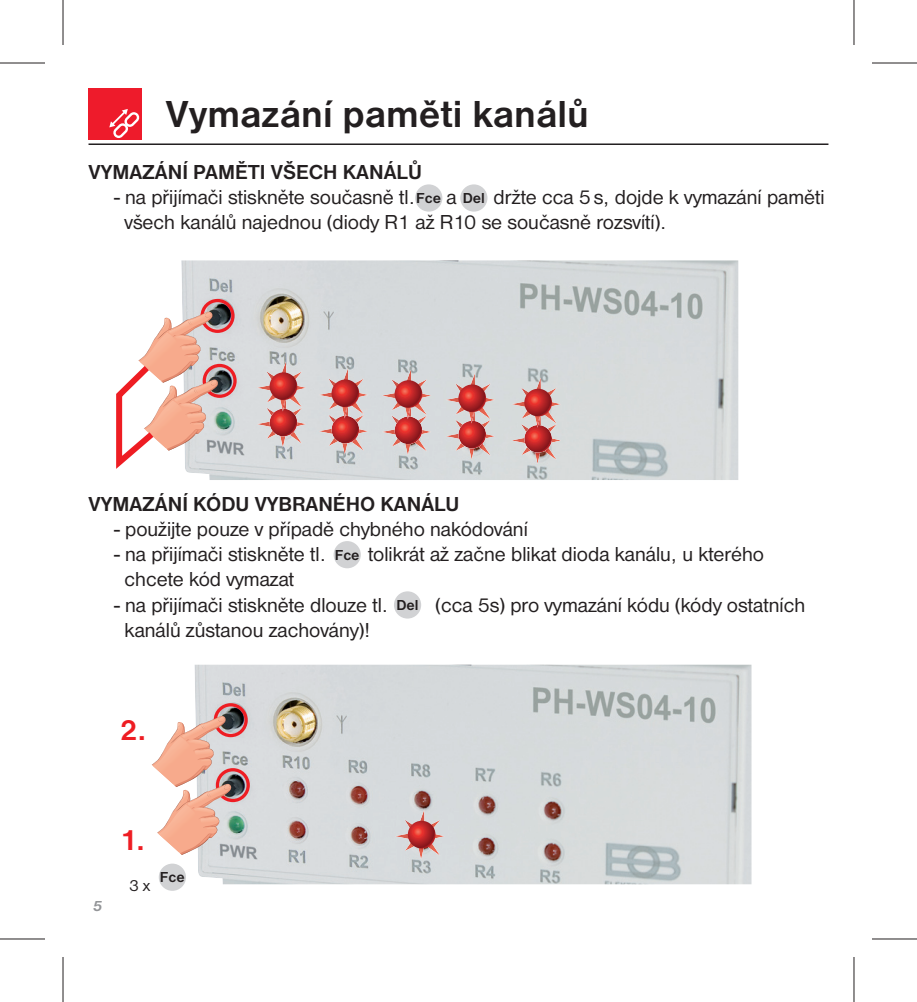
<style>
.page{position:relative;width:917px;height:1002px;background:#fff}
.page>*{position:absolute;margin:0;border:0;box-sizing:border-box;transform-origin:0 0}
.t1{font:700 39px "Nimbus Sans DOT";color:#231f20}
.t2{font:700 30px "Nimbus Sans DOT";color:#ee1d23}
.t3{font:21px/25.2px "Nimbus Sans DOT";color:#231f20}
.t4{font:700 21px "Nimbus Sans DOT";color:#231f20}
.t5{font:16.8px "Nimbus Sans DOT";color:#231f20}
.t6{font:700 15px "Nimbus Sans DOT";color:#231f20}
.t7{font:italic 700 15px "Nimbus Sans DOT";color:#939598}
</style>
<div class="page">
<hr style="left:89px;top:143px;width:739px;height:2px;background:#231f20">
<img style="left:181px;top:260px;width:557px;height:220px">
<img style="left:257px;top:408px;width:49px;height:40px">
<svg style="left:270px;top:409px;width:27px;height:27px"></svg>
<img style="left:257px;top:361px;width:49px;height:47px">
<svg style="left:282px;top:400px;width:4px;height:11px"></svg>
<svg style="left:270px;top:372px;width:27px;height:28px"></svg>
<img style="left:319px;top:415px;width:49px;height:40px">
<svg style="left:332px;top:416px;width:27px;height:27px"></svg>
<img style="left:319px;top:368px;width:49px;height:47px">
<svg style="left:344px;top:407px;width:4px;height:11px"></svg>
<svg style="left:332px;top:379px;width:27px;height:28px"></svg>
<img style="left:382px;top:416px;width:49px;height:40px">
<svg style="left:395px;top:416px;width:27px;height:28px"></svg>
<img style="left:382px;top:369px;width:49px;height:47px">
<svg style="left:407px;top:408px;width:4px;height:11px"></svg>
<svg style="left:395px;top:380px;width:27px;height:28px"></svg>
<img style="left:445px;top:420px;width:50px;height:40px">
<svg style="left:458px;top:421px;width:28px;height:27px"></svg>
<img style="left:445px;top:373px;width:50px;height:47px">
<svg style="left:471px;top:412px;width:4px;height:11px"></svg>
<svg style="left:458px;top:384px;width:28px;height:28px"></svg>
<img style="left:511px;top:425px;width:50px;height:39px">
<svg style="left:524px;top:425px;width:28px;height:28px"></svg>
<img style="left:511px;top:377px;width:50px;height:48px">
<svg style="left:537px;top:416px;width:4px;height:12px"></svg>
<svg style="left:524px;top:389px;width:28px;height:27px"></svg>
<div style="left:200px;top:299px;width:34px;height:34px;border:3px solid #ee1d23;border-radius:50%"></div>
<div style="left:203px;top:364px;width:34px;height:34px;border:3px solid #ee1d23;border-radius:50%"></div>
<svg style="left:116px;top:309px;width:102px;height:166px"></svg>
<img style="left:194px;top:665px;width:557px;height:219px">
<img style="left:395px;top:809px;width:50px;height:51px">
<svg style="left:408px;top:821px;width:27px;height:27px"></svg>
<div style="left:214px;top:703px;width:34px;height:34px;border:3px solid #ee1d23;border-radius:50%"></div>
<div style="left:216px;top:768px;width:34px;height:34px;border:3px solid #ee1d23;border-radius:50%"></div>
<svg style="left:151px;top:714px;width:81px;height:153px"></svg>
<div style="left:159px;top:864px;width:27px;height:27px;background:#d1d2d4;border-radius:50%"></div>
<div style="left:334px;top:541px;width:27px;height:27px;background:#d1d2d4;border-radius:50%"></div>
<div style="left:394px;top:591px;width:27px;height:28px;background:#d1d2d4;border-radius:50%"></div>
<div style="left:89px;top:89px;width:53px;height:51px;background:#ee1b2b"></div>
<svg style="left:109px;top:109px;width:31px;height:29px"></svg>
<div style="left:415px;top:184px;width:27px;height:28px;background:#d1d2d4;border-radius:50%"></div>
<div style="left:460px;top:184px;width:27px;height:28px;background:#d1d2d4;border-radius:50%"></div>
<svg style="left:0;top:939px;width:45px;height:1px"></svg>
<svg style="left:872px;top:939px;width:45px;height:1px"></svg>
<svg style="left:854px;top:0;width:1px;height:45px"></svg>
<svg style="left:854px;top:957px;width:1px;height:45px"></svg>
<hr style="left:0;top:62px;width:45px;height:2px;background:#231f20">
<hr style="left:872px;top:62px;width:45px;height:2px;background:#231f20">
<hr style="left:0;top:938px;width:45px;height:1px;background:#231f20">
<hr style="left:872px;top:938px;width:45px;height:1px;background:#231f20">
<hr style="left:62px;top:0;width:2px;height:45px;background:#231f20">
<hr style="left:62px;top:957px;width:2px;height:45px;background:#231f20">
<hr style="left:853px;top:0;width:1px;height:45px;background:#231f20">
<hr style="left:853px;top:957px;width:1px;height:45px;background:#231f20">
<h1 class="t1" style="left:166px;top:101px;width:424px">Vymazání paměti kanálů</h1>
<p class="t4" style="left:89px;top:165px;width:335px">VYMAZÁNÍ PAMĚTI VŠECH KANÁLŮ</p>
<p class="t3" style="left:114px;top:186px;width:303px">- na přijímači stiskněte současně tl.</p>
<p class="t3" style="left:447px;top:186px;width:12px">a</p>
<p class="t3" style="left:125px;top:186px;width:702px;text-indent:369px">držte cca 5 s, dojde k vymazání paměti všech kanálů najednou (diody R1 až R10 se současně rozsvítí).</p>
<p class="t6" style="left:416px;top:193px;width:26px">Fce</p>
<p class="t6" style="left:463px;top:193px;width:24px">Del</p>
<p class="t4" style="left:89px;top:496px;width:372px">VYMAZÁNÍ KÓDU VYBRANÉHO KANÁLU</p>
<p class="t3" style="left:114px;top:518px;width:415px">- použijte pouze v případě chybného nakódování</p>
<p class="t3" style="left:114px;top:543px;width:214px">- na přijímači stiskněte tl.</p>
<p class="t3" style="left:368px;top:543px;width:397px">tolikrát až začne blikat dioda kanálu, u kterého</p>
<p class="t3" style="left:125px;top:568px;width:171px">chcete kód vymazat</p>
<p class="t3" style="left:114px;top:594px;width:276px">- na přijímači stiskněte dlouze tl.</p>
<p class="t3" style="left:435px;top:594px;width:371px">(cca 5s) pro vymazání kódu (kódy ostatních</p>
<p class="t3" style="left:125px;top:619px;width:248px">kanálů zůstanou zachovány)!</p>
<p class="t6" style="left:335px;top:549px;width:26px">Fce</p>
<p class="t6" style="left:396px;top:600px;width:24px">Del</p>
<h2 class="t2" style="left:120px;top:719px;width:28px">2.</h2>
<p class="t7" style="left:93px;top:901px;width:11px">5</p>
<h2 class="t2" style="left:120px;top:829px;width:26px">1.</h2>
<p class="t5" style="left:129px;top:879px;width:23px">3 x</p>
<p class="t6" style="left:160px;top:872px;width:26px">Fce</p>
</div>
